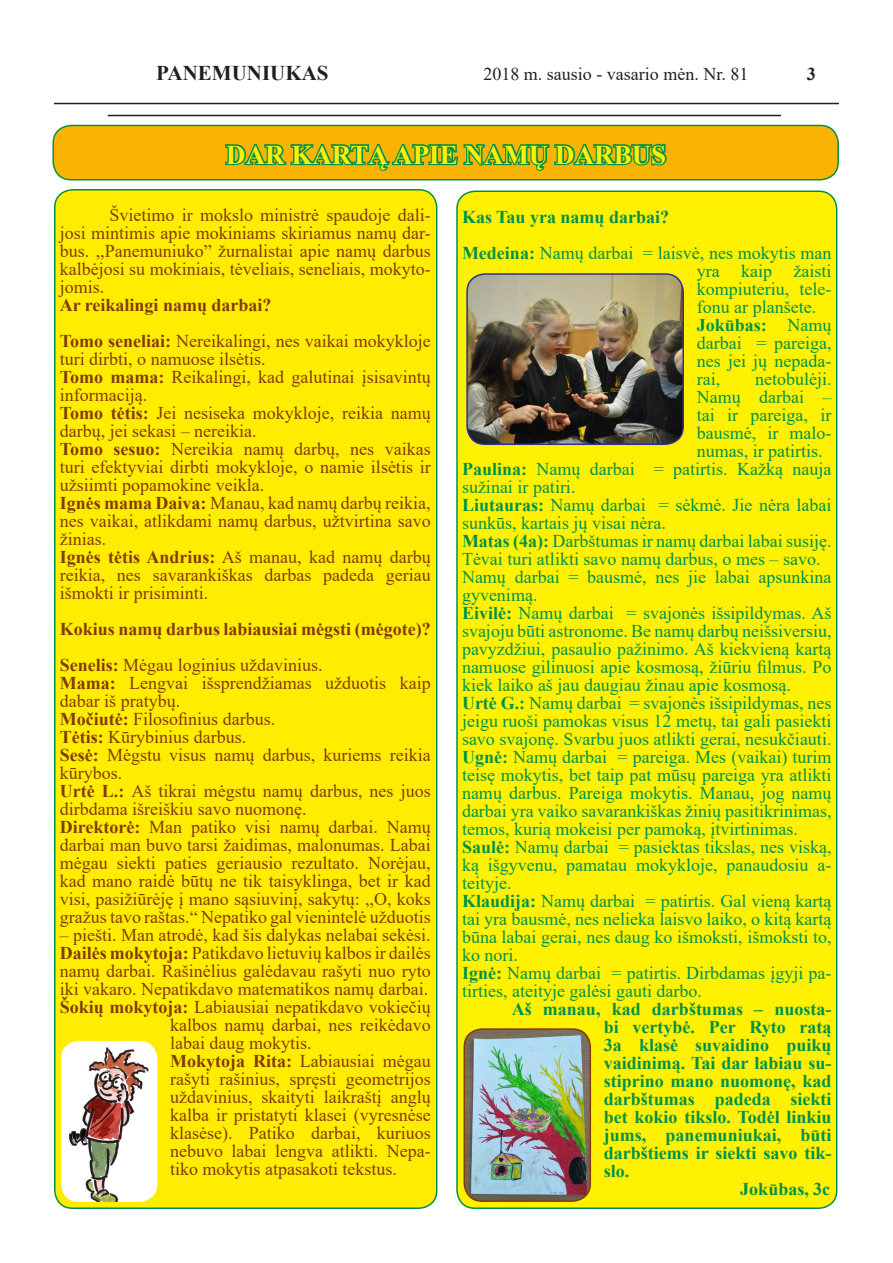
<style>
.page{position:relative;width:893px;height:1263px;background:#fff}
.page>*{position:absolute;margin:0;border:0;box-sizing:border-box;transform-origin:0 0}
.t1{font:700 27px "Times New Roman";color:#fff101}
.t2{font:700 21px "Times New Roman";color:#231f20}
.t3{font:18px/18px "Times New Roman";color:#833b02;text-align:justify}
.t4{font:18px/18px "Times New Roman";color:#009149;text-align:justify}
.t5{font:700 18px/18px "Times New Roman";color:#009149;text-align:justify}
.t6{font:700 18px "Times New Roman";color:#833b02}
.t7{font:18px "Times New Roman";color:#231f20}
.t8{font:700 18px "Times New Roman";color:#231f20}
.s1{font-weight:700}
</style>
<div class="page">
<hr style="left:54px;top:103px;width:785px;height:1px;background:#231f20">
<hr style="left:108px;top:115px;width:673px;height:1px;background:#231f20">
<div style="left:53px;top:125px;width:785px;height:55px;background:#f9b302;border-radius:18px"></div>
<svg style="left:225px;top:143px;width:442px;height:28px"></svg>
<div style="left:52px;top:125px;width:787px;height:55px;border:2px solid #009149;border-radius:18px"></div>
<div style="left:55px;top:190px;width:382px;height:1018px;background:#ffed01;border-radius:18px"></div>
<div style="left:54px;top:189px;width:383px;height:1020px;border:2px solid #009149;border-radius:18px"></div>
<div style="left:457px;top:191px;width:380px;height:1017px;background:#fff101;border-radius:18px"></div>
<div style="left:456px;top:191px;width:381px;height:1018px;border:2px solid #009149;border-radius:18px"></div>
<img style="left:61px;top:1041px;width:96px;height:161px">
<img style="left:469px;top:274px;width:214px;height:170px">
<div style="left:466px;top:273px;width:218px;height:172px;border:2px solid #2e3092;border-radius:18px"></div>
<img style="left:466px;top:1029px;width:124px;height:172px">
<div style="left:463px;top:1028px;width:128px;height:174px;border:2px solid #833b02;border-radius:18px"></div>
<p class="t2" style="left:156px;top:58px;width:174px">PANEMUNIUKAS</p>
<p class="t7" style="left:483px;top:62px;width:266px">2018 m. sausio - vasario mėn. Nr. 81</p>
<p class="t8" style="left:807px;top:61px;width:10px">3</p>
<p class="t1" style="left:226px;top:135px;width:442px">DAR KARTĄ APIE NAMŲ DARBUS</p>
<p class="t3" style="left:60px;top:205px;width:373px;text-indent:50px">Švietimo ir mokslo ministrė spaudoje dali&shy;josi mintimis apie mokiniams skiriamus namų dar&shy;bus. ,,Panemuniuko” žurnalistai apie namų darbus kalbėjosi su mokiniais, tėveliais, seneliais, mokyto&shy;jomis.</p>
<p class="t6" style="left:60px;top:292px;width:213px">Ar reikalingi namų darbai?</p>
<p class="t3" style="left:60px;top:331px;width:373px"><span class="s1">Tomo seneliai:</span> Nereikalingi, nes vaikai mokykloje turi dirbti, o namuose ilsėtis.</p>
<p class="t3" style="left:60px;top:367px;width:373px"><span class="s1">Tomo mama:</span> Reikalingi, kad galutinai įsisavintų informaciją.</p>
<p class="t3" style="left:60px;top:403px;width:373px"><span class="s1">Tomo tėtis:</span> Jei nesiseka mokykloje, reikia namų darbų, jei sekasi – nereikia.</p>
<p class="t3" style="left:60px;top:439px;width:373px"><span class="s1">Tomo sesuo:</span> Nereikia namų darbų, nes vaikas turi efektyviai dirbti mokykloje, o namie ilsėtis ir užsiimti popamokine veikla.</p>
<p class="t3" style="left:60px;top:493px;width:373px"><span class="s1">Ignės mama Daiva:</span> Manau, kad namų darbų reikia, nes vaikai, atlikdami namų darbus, užtvirtina savo žinias.</p>
<p class="t3" style="left:60px;top:547px;width:373px"><span class="s1">Ignės tėtis Andrius:</span> Aš manau, kad namų darbų reikia, nes savarankiškas darbas padeda geriau išmokti ir prisiminti.</p>
<p class="t6" style="left:60px;top:616px;width:372px">Kokius namų darbus labiausiai mėgsti (mėgote)?</p>
<p class="t3" style="left:60px;top:655px;width:264px"><span class="s1">Senelis:</span> Mėgau loginius uždavinius.</p>
<p class="t3" style="left:60px;top:673px;width:373px"><span class="s1">Mama:</span> Lengvai išsprendžiamas užduotis kaip dabar iš pratybų.</p>
<p class="t3" style="left:60px;top:709px;width:217px"><span class="s1">Močiutė:</span> Filosofinius darbus.</p>
<p class="t3" style="left:60px;top:727px;width:188px"><span class="s1">Tėtis:</span> Kūrybinius darbus.</p>
<p class="t3" style="left:60px;top:745px;width:373px"><span class="s1">Sesė:</span> Mėgstu visus namų darbus, kuriems reikia kūrybos.</p>
<p class="t3" style="left:60px;top:781px;width:373px"><span class="s1">Urtė L.:</span> Aš tikrai mėgstu namų darbus, nes juos dirbdama išreiškiu savo nuomonę.</p>
<p class="t3" style="left:60px;top:817px;width:373px"><span class="s1">Direktorė:</span> Man patiko visi namų darbai. Namų darbai man buvo tarsi žaidimas, malonumas. Labai mėgau siekti paties geriausio rezultato. Norėjau, kad mano raidė būtų ne tik taisyklinga, bet ir kad visi, pasižiūrėję į mano sąsiuvinį, sakytų: ,,O, koks gražus tavo raštas.“ Nepatiko gal vienintelė užduotis</p>
<p class="t3" style="left:60px;top:925px;width:373px">– piešti. Man atrodė, kad šis dalykas nelabai sekėsi.</p>
<p class="t3" style="left:60px;top:943px;width:373px"><span class="s1">Dailės mokytoja:</span> Patikdavo lietuvių kalbos ir dailės namų darbai. Rašinėlius galėdavau rašyti nuo ryto iki vakaro. Nepatikdavo matematikos namų darbai.</p>
<p class="t3" style="left:170px;top:997px;width:262px;text-indent:-110px"><span class="s1">Šokių mokytoja:</span> Labiausiai nepatikdavo vokiečių kalbos namų darbai, nes reikėdavo labai daug mokytis.</p>
<p class="t3" style="left:170px;top:1051px;width:262px"><span class="s1">Mokytoja Rita:</span> Labiausiai mėgau rašyti rašinius, spręsti geometrijos uždavinius, skaityti laikraštį anglų kalba ir pristatyti klasei (vyresnėse klasėse). Patiko darbai, kuriuos nebuvo labai lengva atlikti. Nepa&shy;tiko mokytis atpasakoti tekstus.</p>
<p class="t5" style="left:462px;top:207px;width:209px">Kas Tau yra namų darbai?</p>
<p class="t4" style="left:697px;top:243px;width:136px;text-indent:-235px"><span class="s1">Medeina:</span> Namų darbai = laisvė, nes mokytis man yra kaip žaisti kompiuteriu, tele&shy;fonu ar planšete.</p>
<p class="t4" style="left:697px;top:315px;width:136px"><span class="s1">Jokūbas:</span> Namų darbai = pareiga, nes jei jų nepada&shy;rai,</p>
<p class="t4" style="left:697px;top:369px;width:136px;text-indent:58px">netobulėji.<br>Namų darbai – tai ir pareiga, ir bausmė, ir malo&shy;numas, ir patirtis.</p>
<p class="t4" style="left:462px;top:459px;width:371px"><span class="s1">Paulina:</span> Namų darbai = patirtis. Kažką nauja sužinai ir patiri.</p>
<p class="t4" style="left:462px;top:495px;width:371px"><span class="s1">Liutauras:</span> Namų darbai = sėkmė. Jie nėra labai sunkūs, kartais jų visai nėra.</p>
<p class="t4" style="left:462px;top:531px;width:371px"><span class="s1">Matas (4a):</span> Darbštumas ir namų darbai labai susiję.<br>Tėvai turi atlikti savo namų darbus, o mes – savo.</p>
<p class="t4" style="left:462px;top:567px;width:371px">Namų darbai = bausmė, nes jie labai apsunkina gyvenimą.</p>
<p class="t4" style="left:462px;top:603px;width:371px"><span class="s1">Eivilė:</span> Namų darbai = svajonės išsipildymas. Aš svajoju būti astronome. Be namų darbų neišsiversiu, pavyzdžiui, pasaulio pažinimo. Aš kiekvieną kartą namuose gilinuosi apie kosmosą, žiūriu filmus. Po kiek laiko aš jau daugiau žinau apie kosmosą.</p>
<p class="t4" style="left:462px;top:693px;width:371px"><span class="s1">Urtė G.:</span> Namų darbai = svajonės išsipildymas, nes jeigu ruoši pamokas visus 12 metų, tai gali pasiekti savo svajonę. Svarbu juos atlikti gerai, nesukčiauti.</p>
<p class="t4" style="left:462px;top:747px;width:371px"><span class="s1">Ugnė:</span> Namų darbai = pareiga. Mes (vaikai) turim teisę mokytis, bet taip pat mūsų pareiga yra atlikti namų darbus. Pareiga mokytis. Manau, jog namų darbai yra vaiko savarankiškas žinių pasitikrinimas, temos, kurią mokeisi per pamoką, įtvirtinimas.</p>
<p class="t4" style="left:462px;top:837px;width:371px"><span class="s1">Saulė:</span> Namų darbai = pasiektas tikslas, nes viską, ką išgyvenu, pamatau mokykloje, panaudosiu a&shy;teityje.</p>
<p class="t4" style="left:462px;top:891px;width:371px"><span class="s1">Klaudija:</span> Namų darbai = patirtis. Gal vieną kartą tai yra bausmė, nes nelieka laisvo laiko, o kitą kartą būna labai gerai, nes daug ko išmoksti, išmoksti to, ko nori.</p>
<p class="t4" style="left:462px;top:963px;width:371px"><span class="s1">Ignė:</span> Namų darbai = patirtis. Dirbdamas įgyji pa&shy;tirties, ateityje galėsi gauti darbo.</p>
<p class="t5" style="left:604px;top:999px;width:229px;text-indent:-92px">Aš manau, kad darbštumas – nuosta&shy;bi vertybė. Per Ryto ratą 3a klasė suvaidino puikų vaidinimą. Tai dar labiau su&shy;stiprino mano nuomonę, kad darbštumas padeda siekti bet kokio tikslo. Todėl linkiu jums, panemuniukai, būti darbštiems ir siekti savo tik&shy;slo.</p>
<p class="t5" style="left:740px;top:1179px;width:91px">Jokūbas, 3c</p>
</div>
